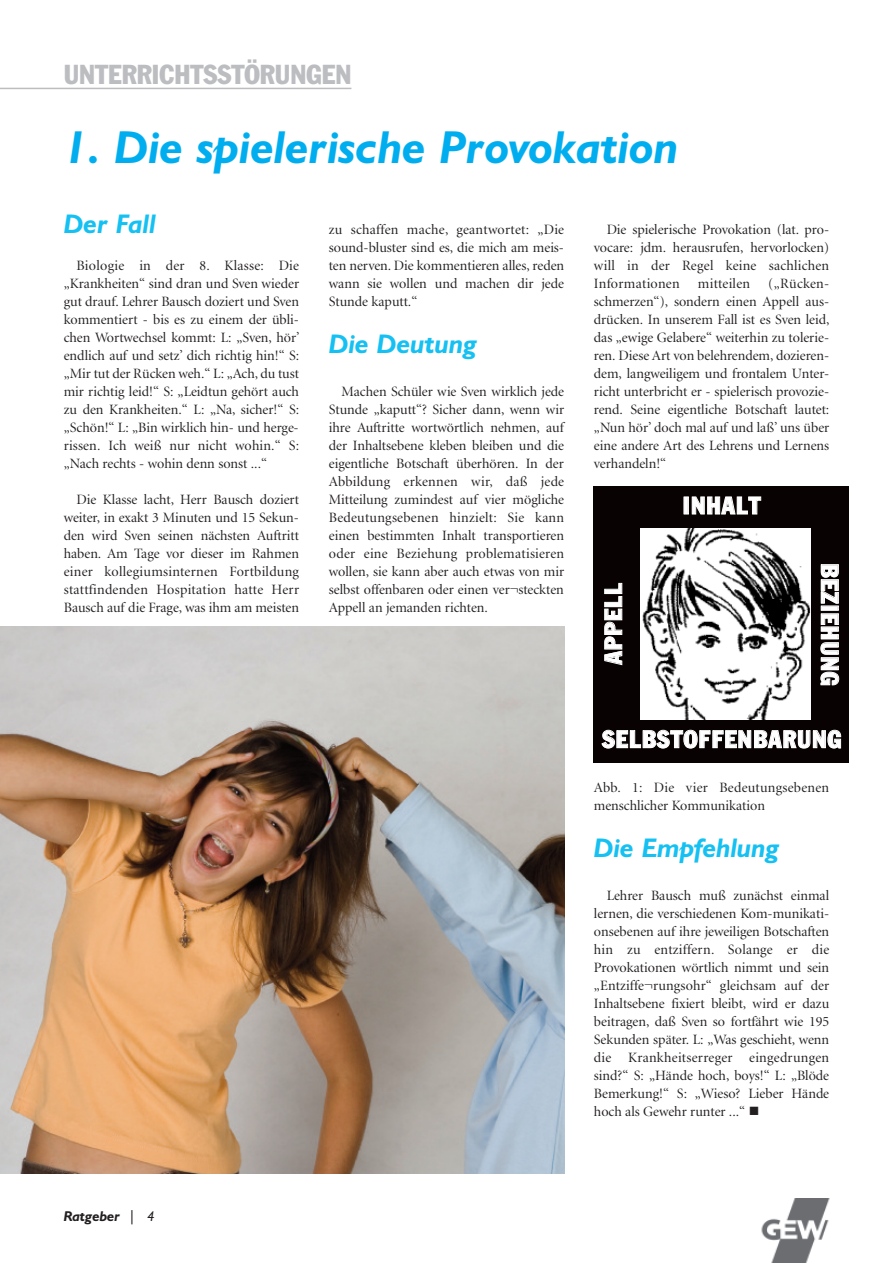
<style>
.page{position:relative;width:893px;height:1263px;background:#fff}
.page>*{position:absolute;margin:0;border:0;box-sizing:border-box;transform-origin:0 0}
.t1{font:italic 700 46.35px "Humanist 521 BT";color:#00aeef}
.t2{font:italic 700 27px "Humanist 521 BT";color:#15c0f2}
.t3{font:27px "Franklin Gothic Condensed";color:#bcbdc0}
.t4{font:24px "Franklin Gothic Condensed";letter-spacing:.05em;color:#fff}
.t5{font:14.25px/18px "Minion Display";color:#231f20;text-align:justify}
.t6{font:italic 700 14.25px "Humanist 521 BT";color:#231f20}
.t7{font:14.25px "Minion Display";letter-spacing:.02em;color:#231f20}
.s1{font-weight:400}
</style>
<div class="page">
<div style="left:594px;top:486px;width:255px;height:276px;background:#080302"></div>
<hr style="left:0;top:88px;width:351px;height:1px;background:#bcbdc0">
<img style="left:761px;top:1198px;width:69px;height:65px">
<img style="left:641px;top:528px;width:170px;height:192px">
<img style="left:0;top:626px;width:564px;height:548px">
<h2 class="t3" style="left:64px;top:59px;width:289px">UNTERRICHTSSTÖRUNGEN</h2>
<h1 class="t1" style="left:64px;top:120px;width:616px">1. Die spielerische Provokation</h1>
<h2 class="t2" style="left:64px;top:208px;width:94px">Der Fall</h2>
<p class="t5" style="left:64px;top:257px;width:237px;text-indent:13px">Biologie in der 8. Klasse: Die „Krankheiten“ sind dran und Sven wieder gut drauf. Lehrer Bausch doziert und Sven kommentiert - bis es zu einem der übli&shy;chen Wortwechsel kommt: L: „Sven, hör’ endlich auf und setz’ dich richtig hin!“ S: „Mir tut der Rücken weh.“ L: „Ach, du tust mir richtig leid!“ S: „Leidtun gehört auch zu den Krankheiten.“ L: „Na, sicher!“ S: „Schön!“ L: „Bin wirklich hin- und herge&shy;rissen. Ich weiß nur nicht wohin.“ S: „Nach rechts - wohin denn sonst ...“</p>
<p class="t5" style="left:64px;top:491px;width:237px;text-indent:13px">Die Klasse lacht, Herr Bausch doziert weiter, in exakt 3 Minuten und 15 Sekun&shy;den wird Sven seinen nächsten Auftritt haben. Am Tage vor dieser im Rahmen einer kollegiumsinternen Fortbildung stattfindenden Hospitation hatte Herr Bausch auf die Frage, was ihm am meisten</p>
<p class="t5" style="left:329px;top:221px;width:237px">zu schaffen mache, geantwortet: „Die sound-bluster sind es, die mich am meis&shy;ten nerven. Die kommentieren alles, reden wann sie wollen und machen dir jede Stunde kaputt.“</p>
<h2 class="t2" style="left:329px;top:328px;width:150px">Die Deutung</h2>
<p class="t5" style="left:329px;top:383px;width:237px;text-indent:13px">Machen Schüler wie Sven wirklich jede Stunde „kaputt“? Sicher dann, wenn wir ihre Auftritte wortwörtlich nehmen, auf der Inhaltsebene kleben bleiben und die eigentliche Botschaft überhören. In der Abbildung erkennen wir, daß jede Mitteilung zumindest auf vier mögliche Bedeutungsebenen hinzielt: Sie kann einen bestimmten Inhalt transportieren oder eine Beziehung problematisieren wollen, sie kann aber auch etwas von mir selbst offenbaren oder einen ver¬steckten Appell an jemanden richten.</p>
<p class="t5" style="left:594px;top:221px;width:237px;text-indent:13px">Die spielerische Provokation (lat. pro&shy;vocare: jdm. herausrufen, hervorlocken) will in der Regel keine sachlichen Informationen</p>
<p class="t5" style="left:594px;top:275px;width:237px;text-indent:174px">(„Rücken&shy;schmerzen“), sondern einen Appell aus&shy;drücken. In unserem Fall ist es Sven leid, das „ewige Gelabere“ weiterhin zu tolerie&shy;ren. Diese Art von belehrendem, dozieren&shy;dem, langweiligem und frontalem Unter&shy;richt unterbricht er - spielerisch provozie&shy;rend. Seine eigentliche Botschaft lautet: „Nun hör’ doch mal auf und laß’ uns über eine andere Art des Lehrens und Lernens verhandeln!“</p>
<p class="t7" style="left:698px;top:277px;width:54px">mitteilen</p>
<h3 class="t4" style="left:599px;top:664px;width:83px;rotate:-90deg">APPELL</h3>
<h3 class="t4" style="left:683px;top:492px;width:79px">INHALT</h3>
<h3 class="t4" style="left:844px;top:563px;width:124px;rotate:90deg">BEZIEHUNG</h3>
<h3 class="t4" style="left:602px;top:725px;width:241px">SELBSTOFFENBARUNG</h3>
<p class="t5" style="left:594px;top:779px;width:237px">Abb. 1: Die vier Bedeutungsebenen menschlicher Kommunikation</p>
<h2 class="t2" style="left:594px;top:832px;width:187px">Die Empfehlung</h2>
<p class="t5" style="left:594px;top:887px;width:237px;text-indent:13px">Lehrer Bausch muß zunächst einmal lernen, die verschiedenen Kom-munikati&shy;onsebenen auf ihre jeweiligen Botschaften hin zu entziffern. Solange er die Provokationen wörtlich nimmt und sein „Entziffe¬rungsohr“ gleichsam auf der Inhaltsebene fixiert bleibt, wird er dazu beitragen, daß Sven so fortfährt wie 195<br>Sekunden später. L: „Was geschieht, wenn die Krankheitserreger eingedrungen sind?“ S: „Hände hoch, boys!“ L: „Blöde Bemerkung!“ S: „Wieso? Lieber Hände hoch als Gewehr runter ...“</p>
<p class="t6" style="left:64px;top:1207px;width:92px">Ratgeber <span class="s1">| 4</span></p>
</div>
